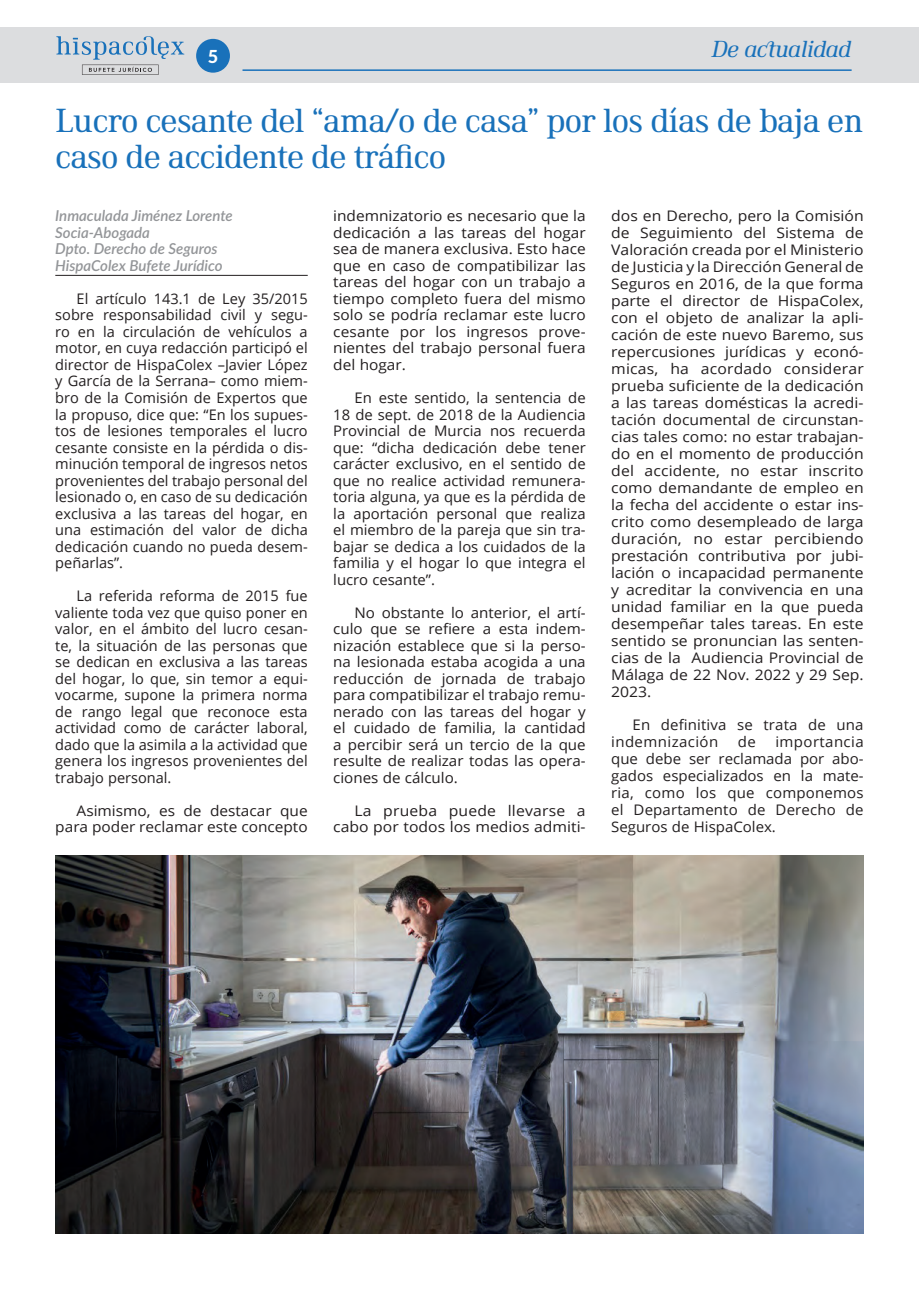
<style>
.page{position:relative;width:919px;height:1289px;background:#fff}
.page>*{position:absolute;margin:0;border:0;box-sizing:border-box;transform-origin:0 0}
.t1{font:34.5px/36px "Ethos";letter-spacing:-.03em;color:#1971ba}
.t2{font:italic 24px "Ethos";letter-spacing:-.03em;color:#1971ba}
.t3{font:800 18px "Lato";color:#fff}
.t4{font:italic 600 15px/16.5px "Lato";color:#939598}
.t5{font:14.55px/16.5px "Open Sans";color:#231f20;text-align:justify}
.t6{font:14.55px/17px "Open Sans";color:#231f20;text-align:right;scale:1.08 1}
.t7{font:14.55px/16.5px "Open Sans";color:#231f20;text-align:justify;scale:1.06 1}
.t8{font:14.55px/16.5px "Open Sans";color:#231f20;text-align:justify;scale:1.04 1}
</style>
<div class="page">
<div style="left:13px;top:28px;width:905px;height:55px;background:#dcdddf"></div>
<svg style="left:56px;top:36px;width:128px;height:39px"></svg>
<div style="left:196px;top:39px;width:34px;height:34px;background:#1971ba;border-radius:50%"></div>
<hr style="left:242px;top:69px;width:609px;height:2px;background:#1971ba">
<div style="left:0;top:28px;width:13px;height:55px;background:#dcdddf"></div>
<hr style="left:55px;top:275px;width:253px;height:1px;background:#231f20">
<img style="left:55px;top:855px;width:808px;height:378px">
<p class="t3" style="left:208px;top:43px;width:12px">5</p>
<h2 class="t2" style="left:711px;top:34px;width:141px">De actualidad</h2>
<h1 class="t1" style="left:55px;top:102px;width:809px">Lucro cesante del “ama/o de casa” por los días de baja en caso de accidente de tráfico</h1>
<p class="t4" style="left:55px;top:207px;width:179px">Inmaculada Jiménez Lorente<br>Socia-Abogada<br>Dpto. Derecho de Seguros<br>HispaColex Bufete Jurídico</p>
<p class="t5" style="left:55px;top:290px;width:254px;text-indent:21px">El artículo 143.1 de Ley 35/2015 sobre responsabilidad civil y segu&shy;ro en la circulación de vehículos a motor, en cuya redacción participó el director de HispaColex –Javier López y García de la Serrana– como miem&shy;bro de la Comisión de Expertos que la propuso, dice que: “En los supues&shy;tos de lesiones temporales el lucro cesante consiste en la pérdida o dis&shy;minución temporal de ingresos netos provenientes del trabajo personal del lesionado o, en caso de su dedicación exclusiva a las tareas del hogar, en una estimación del valor de dicha dedicación cuando no pueda desem&shy;peñarlas”.</p>
<p class="t5" style="left:55px;top:587px;width:254px;text-indent:21px">La referida reforma de 2015 fue valiente toda vez que quiso poner en valor, en el ámbito del lucro cesan&shy;te, la situación de las personas que se dedican en exclusiva a las tareas del hogar, lo que, sin temor a equi&shy;vocarme, supone la primera norma de rango legal que reconoce esta actividad como de carácter laboral, dado que la asimila a la actividad que genera los ingresos provenientes del trabajo personal.</p>
<p class="t7" style="left:55px;top:801px;width:239px;text-align:right">Asimismo, es de destacar que para poder reclamar este concepto</p>
<p class="t7" style="left:333px;top:207px;width:240px">indemnizatorio es necesario que la dedicación a las tareas del hogar sea de manera exclusiva. Esto hace que en caso de compatibilizar las tareas del hogar con un trabajo a tiempo completo fuera del mismo solo se podría reclamar este lucro cesante por los ingresos prove&shy;nientes del trabajo personal fuera del hogar.</p>
<p class="t5" style="left:333px;top:389px;width:254px;text-indent:21px">En este sentido, la sentencia de 18 de sept. de 2018 de la Audiencia Provincial de Murcia nos recuerda que: “dicha dedicación debe tener carácter exclusivo, en el sentido de que no realice actividad remunera&shy;toria alguna, ya que es la pérdida de la aportación personal que realiza el miembro de la pareja que sin tra&shy;bajar se dedica a los cuidados de la familia y el hogar lo que integra el lucro cesante”.</p>
<p class="t8" style="left:333px;top:603px;width:244px;text-indent:21px">No obstante lo anterior, el artí&shy;culo que se refiere a esta indem&shy;nización establece que si la perso&shy;na lesionada estaba acogida a una reducción de jornada de trabajo para compatibilizar el trabajo remu&shy;nerado con las tareas del hogar y el cuidado de familia, la cantidad a percibir será un tercio de la que resulte de realizar todas las opera&shy;ciones de cálculo.</p>
<p class="t6" style="left:333px;top:801px;width:235px;line-height:16.5px">La prueba puede llevarse a cabo por todos los medios admiti-</p>
<p class="t6" style="left:611px;top:207px;width:235px;text-align:justify">dos en Derecho, pero la Comisión de Seguimiento del Sistema de Valoración creada por el Ministerio de Justicia y la Dirección General de Seguros en 2016, de la que forma parte el director de HispaColex, con el objeto de analizar la apli&shy;cación de este nuevo Baremo, sus repercusiones jurídicas y econó&shy;micas, ha acordado considerar prueba suficiente de la dedicación a las tareas domésticas la acredi&shy;tación documental de circunstan&shy;cias tales como: no estar trabajan&shy;do en el momento de producción del accidente, no estar inscrito como demandante de empleo en la fecha del accidente o estar ins&shy;crito como desempleado de larga duración, no estar percibiendo prestación contributiva por jubi&shy;lación o incapacidad permanente y acreditar la convivencia en una unidad familiar en la que pueda desempeñar tales tareas. En este sentido se pronuncian las senten&shy;cias de la Audiencia Provincial de Málaga de 22 Nov. 2022 y 29 Sep.<br>2023.</p>
<p class="t5" style="left:611px;top:716px;width:254px;line-height:17px;text-indent:21px">En definitiva se trata de una indemnización</p>
<p class="t5" style="left:737px;top:733px;width:20px">de</p>
<p class="t5" style="left:611px;top:733px;width:254px;line-height:17px;text-indent:164px">importancia que debe ser reclamada por abo&shy;gados especializados en la mate&shy;ria, como los que componemos el Departamento de Derecho de Seguros de HispaColex.</p>
</div>
